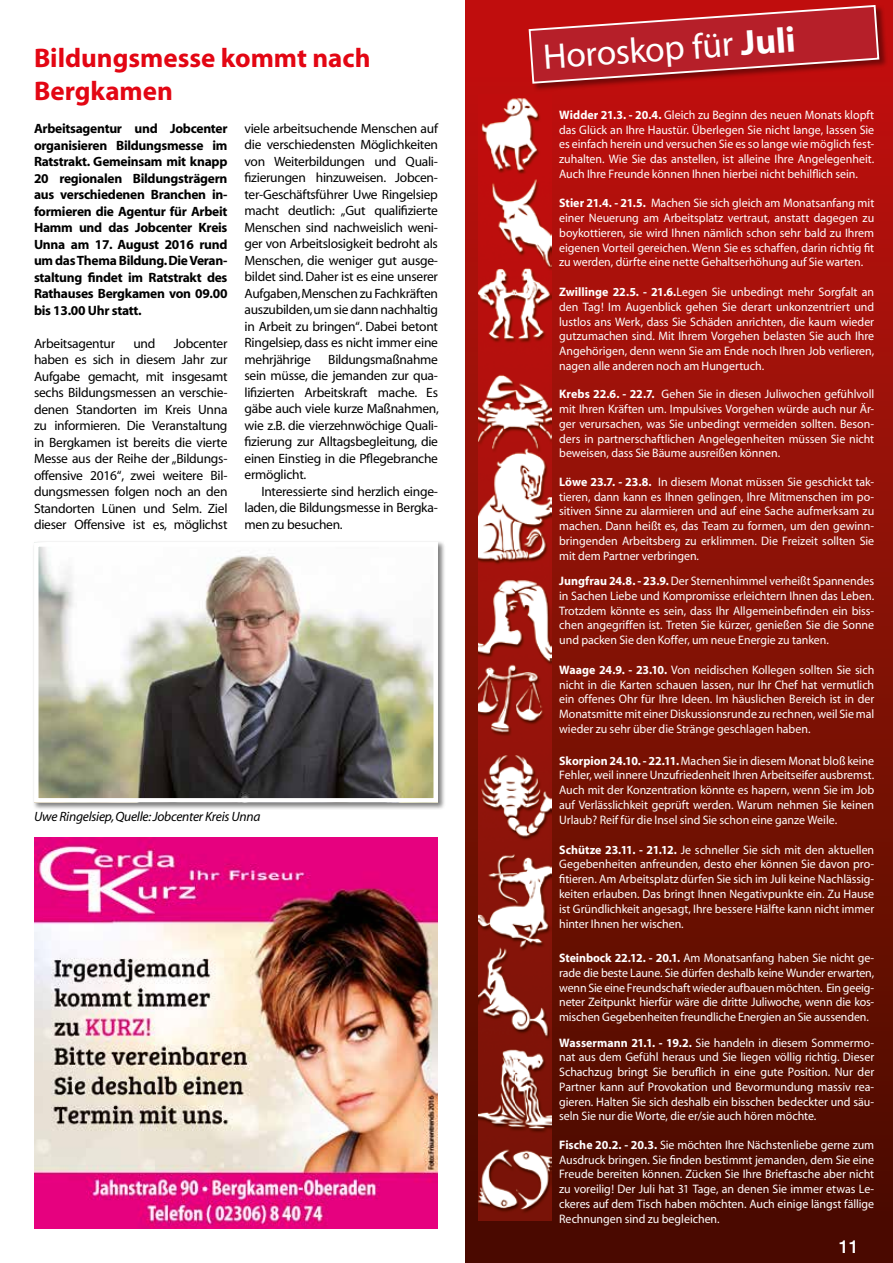
<style>
.page{position:relative;width:893px;height:1263px;background:#fff}
.page>*{position:absolute;margin:0;border:0;box-sizing:border-box;transform-origin:0 0}
.t1{font:35.7px "Myriad";color:#fff}
.t2{font:700 27px/33px "Myriad";color:#e30613}
.t3{font:500 18px "Helvetica Neue";color:#fff}
.t4{font:13.5px/16.5px "Myriad";letter-spacing:-.02em;color:#000;text-align:justify}
.t5{font:700 13.5px/16.5px "Myriad";letter-spacing:-.02em;color:#000;text-align:justify}
.t6{font:italic 13.5px "Myriad";letter-spacing:-.02em;color:#000}
.t7{font:12.3px/14.7px "Myriad";letter-spacing:-.005em;color:#fff;text-align:justify}
.s1{font-weight:700}
</style>
<div class="page">
<div style="left:466px;top:0;width:427px;height:1263px;background:linear-gradient(to bottom,#c5110e,#460d00)"></div>
<img style="left:478px;top:95px;width:73px;height:1125px">
<div style="left:529px;top:5px;width:359px;height:87px;background:#000;opacity:.4"></div>
<svg style="left:528px;top:4px;width:352px;height:81px;background:#b8242a"></svg>
<div style="left:32px;top:540px;width:413px;height:270px;background:#000;opacity:.5"></div>
<img style="left:39px;top:547px;width:394px;height:250px">
<div style="left:34px;top:542px;width:404px;height:260px;border:4px solid #fff"></div>
<img style="left:34px;top:837px;width:404px;height:392px">
<h2 class="t2" style="left:34px;top:42px;width:338px">Bildungsmesse kommt nach<br>Bergkamen</h2>
<p class="t5" style="left:34px;top:121px;width:195px">Arbeitsagentur und Jobcenter organisieren Bildungsmesse im Ratstrakt. Gemeinsam mit knapp 20 regionalen Bildungsträgern aus verschiedenen Branchen in&shy;formieren die Agentur für Arbeit Hamm und das Jobcenter Kreis Unna am 17. August 2016 rund um das Thema Bildung. Die Veran&shy;staltung findet im Ratstrakt des Rathauses Bergkamen von 09.00 bis 13.00 Uhr statt.</p>
<p class="t4" style="left:34px;top:335px;width:83px">Arbeitsagentur</p>
<p class="t4" style="left:133px;top:335px;width:24px">und</p>
<p class="t4" style="left:34px;top:335px;width:195px;text-indent:140px">Jobcenter haben es sich in diesem Jahr zur Aufgabe gemacht, mit insgesamt sechs Bildungsmessen an verschie&shy;denen Standorten im Kreis Unna zu informieren. Die Veranstaltung in Bergkamen ist bereits die vierte Messe aus der Reihe der „Bildungs&shy;offensive 2016“, zwei weitere Bil&shy;dungsmessen folgen noch an den Standorten Lünen und Selm. Ziel dieser Offensive ist es, möglichst</p>
<p class="t4" style="left:244px;top:121px;width:195px">viele arbeitsuchende Menschen auf die verschiedensten Möglichkeiten von Weiterbildungen und Quali&shy;fizierungen hinzuweisen. Jobcen&shy;ter-Geschäftsführer Uwe Ringelsiep macht deutlich: „Gut qualifizierte Menschen sind nachweislich weni&shy;ger von Arbeitslosigkeit bedroht als Menschen, die weniger gut ausge&shy;bildet sind. Daher ist es eine unserer Aufgaben, Menschen zu Fachkräften auszubilden, um sie dann nachhaltig in Arbeit zu bringen“. Dabei betont Ringelsiep, dass es nicht immer eine mehrjährige</p>
<p class="t4" style="left:244px;top:352px;width:196px;text-indent:84px">Bildungsmaßnahme sein müsse, die jemanden zur qua&shy;lifizierten Arbeitskraft mache. Es gäbe auch viele kurze Maßnahmen, wie z.B. die vierzehnwöchige Quali&shy;fizierung zur Alltagsbegleitung, die einen Einstieg in die Pflegebranche ermöglicht.</p>
<p class="t4" style="left:244px;top:484px;width:195px;text-indent:17px">Interessierte sind herzlich einge&shy;laden, die Bildungsmesse in Bergka&shy;men zu besuchen.</p>
<p class="t6" style="left:34px;top:810px;width:228px">Uwe Ringelsiep, Quelle: Jobcenter Kreis Unna</p>
<h1 class="t1" style="left:542px;top:39px;width:254px;rotate:-4deg">Horoskop für <span class="s1">Juli</span></h1>
<p class="t7" style="left:559px;top:108px;width:317px"><span class="s1">Widder 21.3. - 20.4.</span> Gleich zu Beginn des neuen Monats klopft das Glück an Ihre Haustür. Überlegen Sie nicht lange, lassen Sie es einfach herein und versuchen Sie es so lange wie möglich fest&shy;zuhalten. Wie Sie das anstellen, ist alleine Ihre Angelegenheit.<br>Auch Ihre Freunde können Ihnen hierbei nicht behilflich sein.</p>
<p class="t7" style="left:559px;top:196px;width:317px"><span class="s1">Stier 21.4. - 21.5.</span> Machen Sie sich gleich am Monatsanfang mit einer Neuerung am Arbeitsplatz vertraut, anstatt dagegen zu boykottieren, sie wird Ihnen nämlich schon sehr bald zu Ihrem eigenen Vorteil gereichen. Wenn Sie es schaffen, darin richtig fit zu werden, dürfte eine nette Gehaltserhöhung auf Sie warten.</p>
<p class="t7" style="left:559px;top:285px;width:317px"><span class="s1">Zwillinge 22.5. - 21.6.</span>Legen Sie unbedingt mehr Sorgfalt an den Tag! Im Augenblick gehen Sie derart unkonzentriert und lustlos ans Werk, dass Sie Schäden anrichten, die kaum wieder gutzumachen sind. Mit Ihrem Vorgehen belasten Sie auch Ihre Angehörigen, denn wenn Sie am Ende noch Ihren Job verlieren, nagen alle anderen noch am Hungertuch.</p>
<p class="t7" style="left:559px;top:387px;width:317px"><span class="s1">Krebs 22.6. - 22.7.</span> Gehen Sie in diesen Juliwochen gefühlvoll mit Ihren Kräften um. Impulsives Vorgehen würde auch nur Är&shy;ger verursachen, was Sie unbedingt vermeiden sollten. Beson&shy;ders in partnerschaftlichen Angelegenheiten müssen Sie nicht beweisen, dass Sie Bäume ausreißen können.</p>
<p class="t7" style="left:559px;top:475px;width:317px"><span class="s1">Löwe 23.7. - 23.8.</span> In diesem Monat müssen Sie geschickt tak&shy;tieren, dann kann es Ihnen gelingen, Ihre Mitmenschen im po&shy;sitiven Sinne zu alarmieren und auf eine Sache aufmerksam zu machen. Dann heißt es, das Team zu formen, um den gewinn&shy;bringenden Arbeitsberg zu erklimmen. Die Freizeit sollten Sie mit dem Partner verbringen.</p>
<p class="t7" style="left:559px;top:574px;width:317px"><span class="s1">Jungfrau 24.8. - 23.9.</span> Der Sternenhimmel verheißt Spannendes in Sachen Liebe und Kompromisse erleichtern Ihnen das Leben.<br>Trotzdem könnte es sein, dass Ihr Allgemeinbefinden ein biss&shy;chen angegriffen ist. Treten Sie kürzer, genießen Sie die Sonne und packen Sie den Koffer, um neue Energie zu tanken.</p>
<p class="t7" style="left:559px;top:663px;width:317px"><span class="s1">Waage 24.9. - 23.10.</span> Von neidischen Kollegen sollten Sie sich nicht in die Karten schauen lassen, nur Ihr Chef hat vermutlich ein offenes Ohr für Ihre Ideen. Im häuslichen Bereich ist in der Monatsmitte mit einer Diskussionsrunde zu rechnen, weil Sie mal wieder zu sehr über die Stränge geschlagen haben.</p>
<p class="t7" style="left:559px;top:754px;width:317px"><span class="s1">Skorpion 24.10. - 22.11.</span> Machen Sie in diesem Monat bloß keine Fehler, weil innere Unzufriedenheit Ihren Arbeitseifer ausbremst.<br>Auch mit der Konzentration könnte es hapern, wenn Sie im Job auf Verlässlichkeit geprüft werden. Warum nehmen Sie keinen Urlaub? Reif für die Insel sind Sie schon eine ganze Weile.</p>
<p class="t7" style="left:559px;top:843px;width:317px"><span class="s1">Schütze 23.11. - 21.12.</span> Je schneller Sie sich mit den aktuellen Gegebenheiten anfreunden, desto eher können Sie davon pro&shy;fitieren. Am Arbeitsplatz dürfen Sie sich im Juli keine Nachlässig&shy;keiten erlauben. Das bringt Ihnen Negativpunkte ein. Zu Hause ist Gründlichkeit angesagt, Ihre bessere Hälfte kann nicht immer hinter Ihnen her wischen.</p>
<p class="t7" style="left:559px;top:951px;width:317px"><span class="s1">Steinbock 22.12. - 20.1.</span> Am Monatsanfang haben Sie nicht ge&shy;rade die beste Laune. Sie dürfen deshalb keine Wunder erwarten, wenn Sie eine Freundschaft wieder aufbauen möchten. Ein geeig&shy;neter Zeitpunkt hierfür wäre die dritte Juliwoche, wenn die kos&shy;mischen Gegebenheiten freundliche Energien an Sie aussenden.</p>
<p class="t7" style="left:559px;top:1036px;width:317px"><span class="s1">Wassermann 21.1. - 19.2.</span> Sie handeln in diesem Sommermo&shy;nat aus dem Gefühl heraus und Sie liegen völlig richtig. Dieser Schachzug bringt Sie beruflich in eine gute Position. Nur der Partner kann auf Provokation und Bevormundung massiv rea&shy;gieren. Halten Sie sich deshalb ein bisschen bedeckter und säu&shy;seln Sie nur die Worte, die er/sie auch hören möchte.</p>
<p class="t7" style="left:559px;top:1138px;width:317px"><span class="s1">Fische 20.2. - 20.3.</span> Sie möchten Ihre Nächstenliebe gerne zum Ausdruck bringen. Sie finden bestimmt jemanden, dem Sie eine Freude bereiten können. Zücken Sie Ihre Brieftasche aber nicht zu voreilig! Der Juli hat 31 Tage, an denen Sie immer etwas Le&shy;ckeres auf dem Tisch haben möchten. Auch einige längst fällige Rechnungen sind zu begleichen.</p>
<h3 class="t3" style="left:839px;top:1236px;width:22px">11</h3>
</div>
